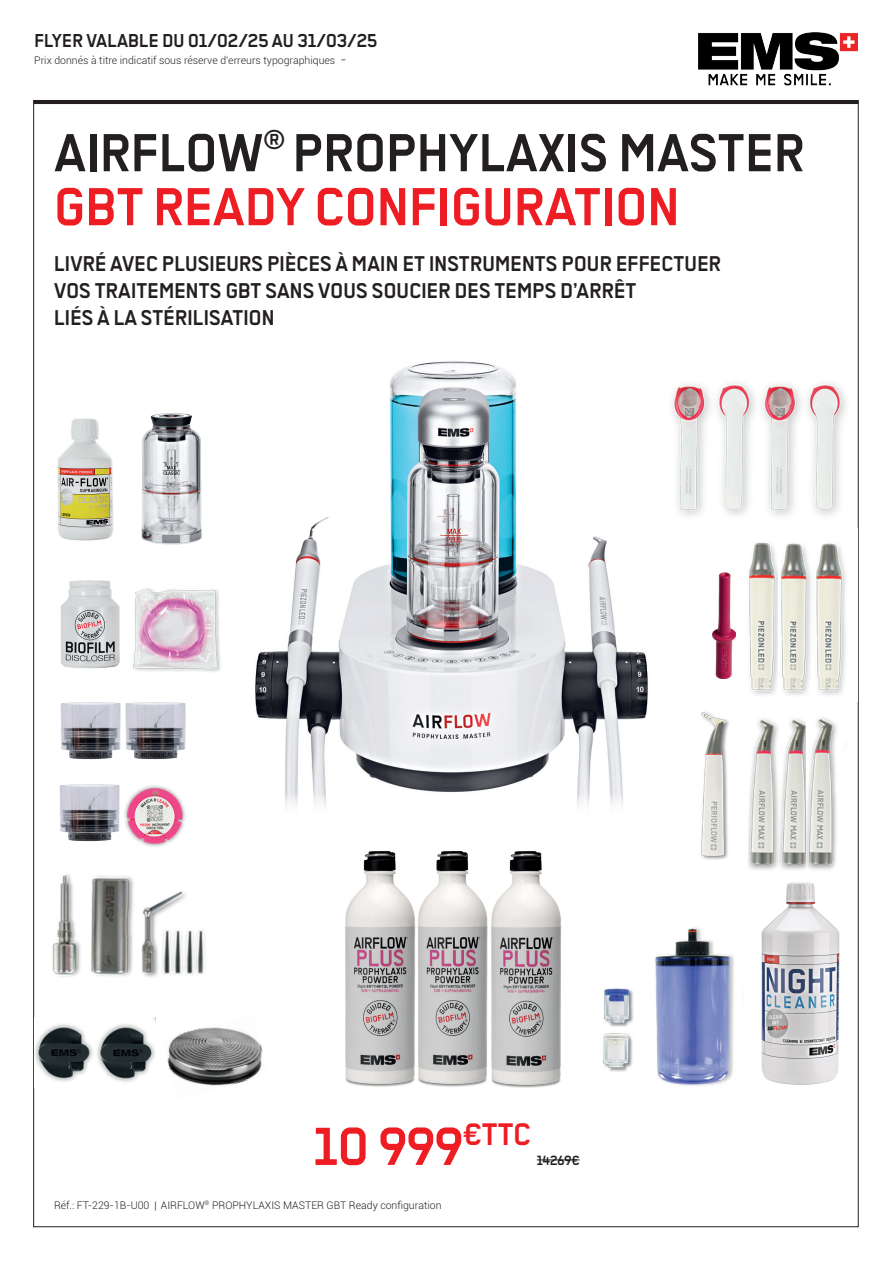
<style>
.page{position:relative;width:893px;height:1263px;background:#fff}
.page>*{position:absolute;margin:0;border:0;box-sizing:border-box;transform-origin:0 0}
.t1{font:700 60px/54px "Transbold Neue Euro";letter-spacing:.01em;color:#231f20}
.t2{font:700 60px "Transbold Neue Euro";color:#ee1d23}
.t3{font:700 24px/27px "Transbold Neue Euro";letter-spacing:.01em;color:#231f20}
.t4{font:700 21px "Transbold Neue Euro";letter-spacing:.005em;color:#231f20}
.t5{font:700 15px "Transbold Neue Euro";letter-spacing:-.005em;color:#231f20}
.t6{font:300 10.5px "Roboto";color:#231f20}
.s1{font-size:13.5px}
.s2{color:#ee1d23}
</style>
<div class="page">
<hr style="left:33px;top:100px;width:825px;height:4px;background:#231f20">
<img style="left:255px;top:361px;width:393px;height:445px">
<img style="left:141px;top:413px;width:61px;height:132px">
<img style="left:345px;top:888px;width:18px;height:198px">
<img style="left:543px;top:888px;width:19px;height:199px">
<img style="left:363px;top:851px;width:180px;height:237px">
<img style="left:57px;top:418px;width:57px;height:123px">
<img style="left:655px;top:927px;width:79px;height:159px">
<img style="left:52px;top:874px;width:154px;height:103px">
<img style="left:124px;top:785px;width:62px;height:62px">
<img style="left:137px;top:588px;width:84px;height:84px">
<img style="left:671px;top:383px;width:175px;height:133px">
<img style="left:761px;top:882px;width:79px;height:203px">
<img style="left:712px;top:572px;width:23px;height:106px">
<img style="left:603px;top:1033px;width:30px;height:39px">
<img style="left:33px;top:574px;width:104px;height:100px">
<img style="left:167px;top:1027px;width:96px;height:59px">
<img style="left:35px;top:1017px;width:121px;height:65px">
<img style="left:604px;top:988px;width:30px;height:39px">
<img style="left:699px;top:33px;width:158px;height:53px">
<img style="left:781px;top:543px;width:65px;height:152px">
<img style="left:749px;top:542px;width:29px;height:153px">
<img style="left:748px;top:718px;width:58px;height:152px">
<img style="left:806px;top:717px;width:31px;height:153px">
<img style="left:701px;top:711px;width:28px;height:149px">
<hr style="left:537px;top:1159px;width:43px;height:1px;background:#231f20">
<img style="left:60px;top:702px;width:126px;height:58px">
<img style="left:59px;top:784px;width:61px;height:58px">
<h3 class="t4" style="left:34px;top:30px;width:344px">FLYER VALABLE DU 01/02/25 AU 31/03/25</h3>
<p class="t6" style="left:34px;top:53px;width:314px">Prix donnés à titre indicatif sous réserve d’erreurs typographiques <span class="s1">-</span></p>
<h1 class="t1" style="left:54px;top:126px;width:751px">AIRFLOW<sup>®</sup> PROPHYLAXIS MASTER<br><span class="s2">GBT READY CONFIGURATION</span></h1>
<h2 class="t3" style="left:54px;top:250px;width:668px">LIVRÉ AVEC PLUSIEURS PIÈCES À MAIN ET INSTRUMENTS POUR EFFECTUER<br>VOS TRAITEMENTS GBT SANS VOUS SOUCIER DES TEMPS D’ARRÊT<br>LIÉS À LA STÉRILISATION</h2>
<h1 class="t2" style="left:313px;top:1114px;width:219px">10 999<sup>€TTC</sup></h1>
<h3 class="t5" style="left:537px;top:1152px;width:44px">14269€</h3>
<p class="t6" style="left:54px;top:1198px;width:389px">Réf.: FT-229-1B-U00 | AIRFLOW<sup>®</sup> PROPHYLAXIS MASTER GBT Ready configuration</p>
</div>
